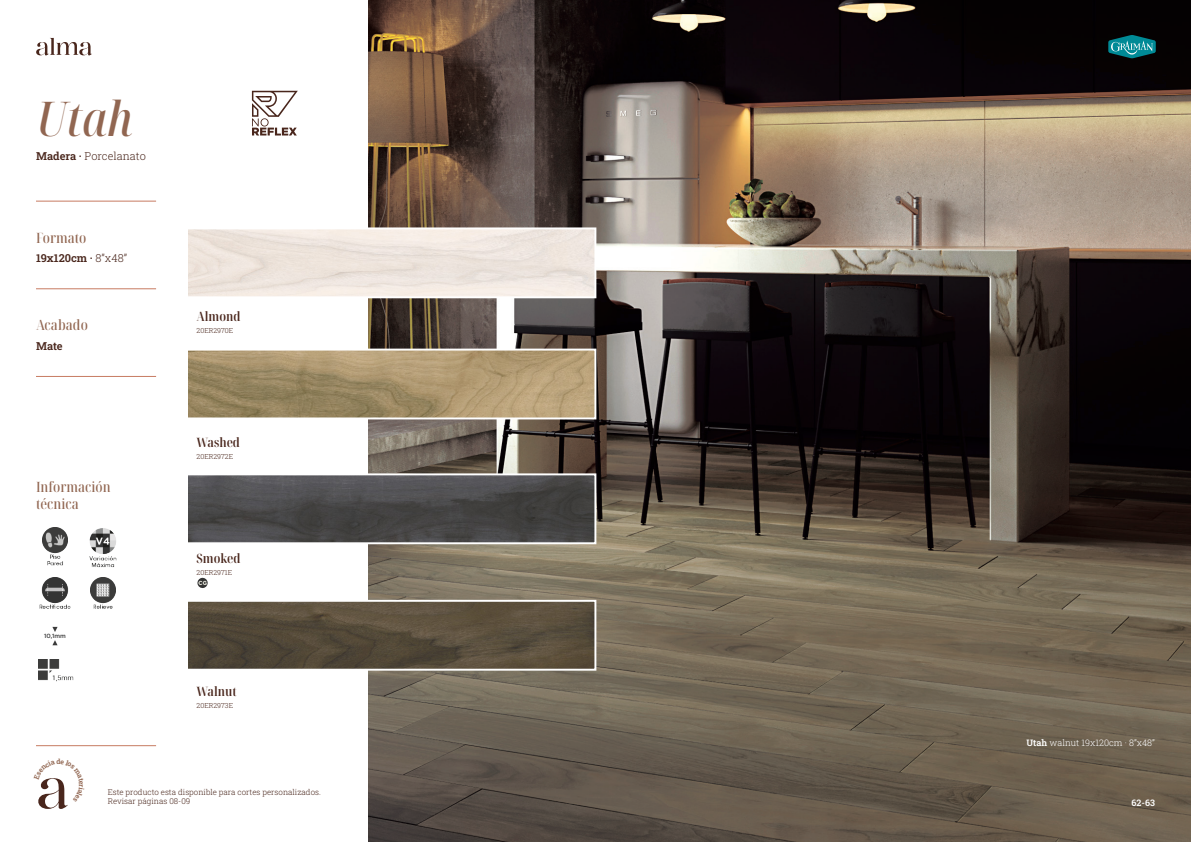
<style>
.page{position:relative;width:1191px;height:842px;background:#fff}
.page>*{position:absolute;margin:0;border:0;box-sizing:border-box;transform-origin:0 0}
.t1{font:italic 500 47.9px "Noto Serif Display Condensed";color:#916651}
.t2{font:500 14.2px/17px "Noto Serif Display Condensed";color:#916651}
.t3{font:600 12.9px "Noto Serif Display Condensed";color:#49261c}
.t4{font:600 11px "Roboto Slab";color:#49261c}
.t5{font:300 11px "Roboto Slab";color:#49261c}
.t6{font:300 9px "Roboto Slab";color:#fff}
.t7{font:600 9px "Roboto Slab";color:#fff}
.t8{font:300 8px/9.6px "Roboto Slab";color:#49261c}
.t9{font:300 7px "Roboto Slab";color:#49261c}
.t10{font:500 6px "Gotham";color:#3b3b3b}
.s1{font-weight:600}
.s2{font-weight:300}
</style>
<div class="page">
<img style="left:368px;top:0;width:823px;height:842px">
<hr style="left:36px;top:745px;width:120px;height:1px;background:#c77b62">
<svg style="left:197px;top:577px;width:11px;height:11px"></svg>
<img style="left:42px;top:527px;width:26px;height:39px">
<img style="left:89px;top:528px;width:27px;height:39px">
<img style="left:39px;top:577px;width:32px;height:32px">
<img style="left:39px;top:659px;width:35px;height:23px">
<hr style="left:36px;top:201px;width:120px;height:1px;background:#c77b62">
<hr style="left:36px;top:289px;width:120px;height:1px;background:#c77b62">
<hr style="left:36px;top:376px;width:120px;height:1px;background:#c77b62">
<svg style="left:252px;top:91px;width:46px;height:44px"></svg>
<img style="left:189px;top:476px;width:404px;height:65px">
<div style="left:186px;top:473px;width:410px;height:71px;border:2px solid #fff"></div>
<img style="left:189px;top:352px;width:404px;height:64px">
<div style="left:186px;top:349px;width:410px;height:70px;border:2px solid #fff"></div>
<img style="left:189px;top:230px;width:404px;height:65px">
<div style="left:186px;top:227px;width:410px;height:71px;border:2px solid #fff"></div>
<img style="left:189px;top:603px;width:404px;height:65px">
<div style="left:186px;top:600px;width:410px;height:71px;border:2px solid #fff"></div>
<img style="left:90px;top:577px;width:26px;height:32px">
<svg style="left:52px;top:640px;width:6px;height:5px"></svg>
<svg style="left:52px;top:627px;width:6px;height:5px"></svg>
<svg style="left:36px;top:38px;width:56px;height:17px"></svg>
<svg style="left:1108px;top:35px;width:47px;height:23px"></svg>
<svg style="left:38px;top:778px;width:30px;height:31px"></svg>
<h1 class="t1" style="left:36px;top:84px;width:99px">Utah</h1>
<h3 class="t5" style="left:36px;top:149px;width:111px"><span class="s1">Madera ·</span> Porcelanato</h3>
<h2 class="t2" style="left:36px;top:229px;width:52px">Formato</h2>
<h3 class="t4" style="left:36px;top:251px;width:93px">19x120cm · <span class="s2">8”x48”</span></h3>
<h2 class="t2" style="left:36px;top:316px;width:53px">Acabado</h2>
<h3 class="t4" style="left:36px;top:339px;width:28px">Mate</h3>
<h2 class="t2" style="left:36px;top:478px;width:76px">Información técnica</h2>
<p class="t10" style="left:44px;top:633px;width:23px">10,1mm</p>
<h3 class="t3" style="left:197px;top:307px;width:46px">Almond</h3>
<p class="t9" style="left:197px;top:325px;width:38px">20ER2970E</p>
<h3 class="t3" style="left:197px;top:433px;width:45px">Washed</h3>
<p class="t9" style="left:197px;top:451px;width:38px">20ER2972E</p>
<h3 class="t3" style="left:197px;top:549px;width:46px">Smoked</h3>
<p class="t9" style="left:197px;top:567px;width:37px">20ER2971E</p>
<h3 class="t3" style="left:197px;top:682px;width:42px">Walnut</h3>
<p class="t9" style="left:197px;top:700px;width:38px">20ER2973E</p>
<p class="t8" style="left:108px;top:787px;width:215px">Este producto esta disponible para cortes personalizados.<br>Revisar páginas 08-09</p>
<p class="t6" style="left:1026px;top:736px;width:130px"><span class="s1">Utah</span> walnut 19x120cm · 8”x48”</p>
<p class="t7" style="left:1131px;top:796px;width:25px">62-63</p>
</div>
